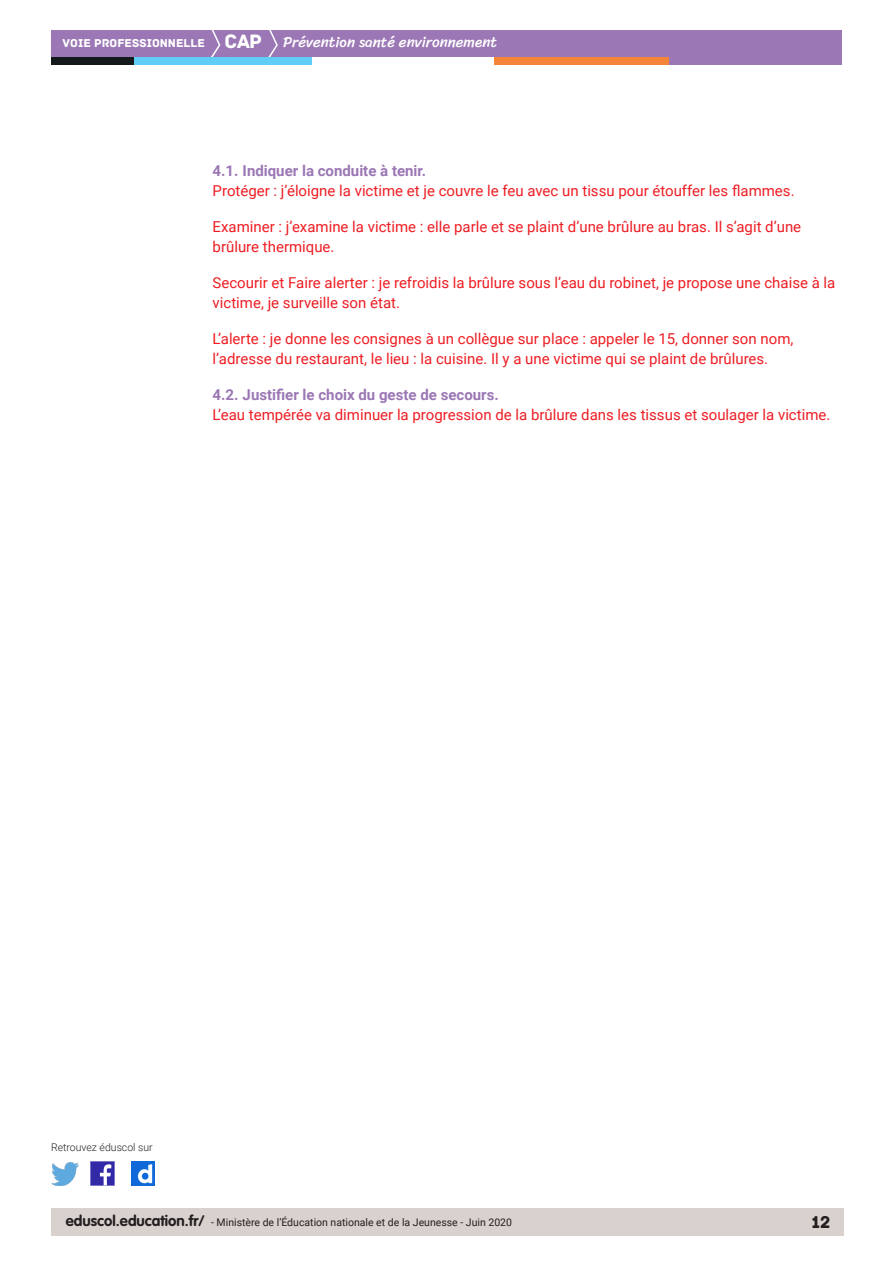
<style>
.page{position:relative;width:893px;height:1263px;background:#fff}
.page>*{position:absolute;margin:0;border:0;box-sizing:border-box;transform-origin:0 0}
.t1{font:18px "Archive";color:#231f20}
.Texte_courant{font:15px/19.5px "Roboto";color:#ee1d23}
.t2{font:700 15px "Roboto";color:#9b77b5}
.t3{font:15px "Sriracha";color:#fff}
.t4{font:10.5px "Roboto";color:#231f20}
.t5{font:300 10.5px "Roboto";color:#231f20}
.s1{font-family:"Archive";font-size:12px}
.s2{font-family:"Archive";font-size:20.4px}
.s3{font-family:"VAG Rounded Std";font-weight:700;font-size:15px}
</style>
<div class="page">
<div style="left:51px;top:1209px;width:792px;height:27px;background:#d8d1ce"></div>
<div style="left:51px;top:30px;width:791px;height:27px;background:#9b77b5"></div>
<svg style="left:211px;top:30px;width:10px;height:27px"></svg>
<svg style="left:268px;top:30px;width:10px;height:27px"></svg>
<div style="left:133px;top:57px;width:179px;height:8px;background:#5fcdf5"></div>
<div style="left:51px;top:57px;width:82px;height:8px;background:#141a1c"></div>
<div style="left:667px;top:57px;width:175px;height:8px;background:#9b77b5"></div>
<div style="left:494px;top:57px;width:175px;height:8px;background:#f48437"></div>
<img style="left:91px;top:1162px;width:23px;height:23px">
<img style="left:51px;top:1163px;width:28px;height:22px">
<img style="left:132px;top:1162px;width:22px;height:23px">
<p class="t3" style="left:63px;top:33px;width:436px"><span class="s1">VOIE PROFESSIONNELLE</span> <span class="s2">CAP</span> Prévention santé environnement</p>
<p class="t2" style="left:213px;top:160px;width:215px">4.1. Indiquer la conduite à tenir.</p>
<p class="Texte_courant" style="left:213px;top:180px;width:583px">Protéger : j’éloigne la victime et je couvre le feu avec un tissu pour étouffer les flammes.</p>
<p class="Texte_courant" style="left:213px;top:216px;width:590px">Examiner : j’examine la victime : elle parle et se plaint d’une brûlure au bras. Il s’agit d’une brûlure thermique.</p>
<p class="Texte_courant" style="left:213px;top:272px;width:624px">Secourir et Faire alerter : je refroidis la brûlure sous l’eau du robinet, je propose une chaise à la victime, je surveille son état.</p>
<p class="Texte_courant" style="left:213px;top:328px;width:582px">L’alerte : je donne les consignes à un collègue sur place : appeler le 15, donner son nom, l’adresse du restaurant, le lieu : la cuisine. Il y a une victime qui se plaint de brûlures.</p>
<p class="t2" style="left:213px;top:384px;width:288px">4.2. Justifier le choix du geste de secours.</p>
<p class="Texte_courant" style="left:213px;top:404px;width:619px">L’eau tempérée va diminuer la progression de la brûlure dans les tissus et soulager la victime.</p>
<p class="t5" style="left:51px;top:1140px;width:103px">Retrouvez éduscol sur</p>
<p class="t4" style="left:66px;top:1215px;width:448px"><span class="s3">eduscol.education.fr/</span> - Ministère de l’Éducation nationale et de la Jeunesse - Juin 2020</p>
<p class="t1" style="left:811px;top:1211px;width:20px">12</p>
</div>
